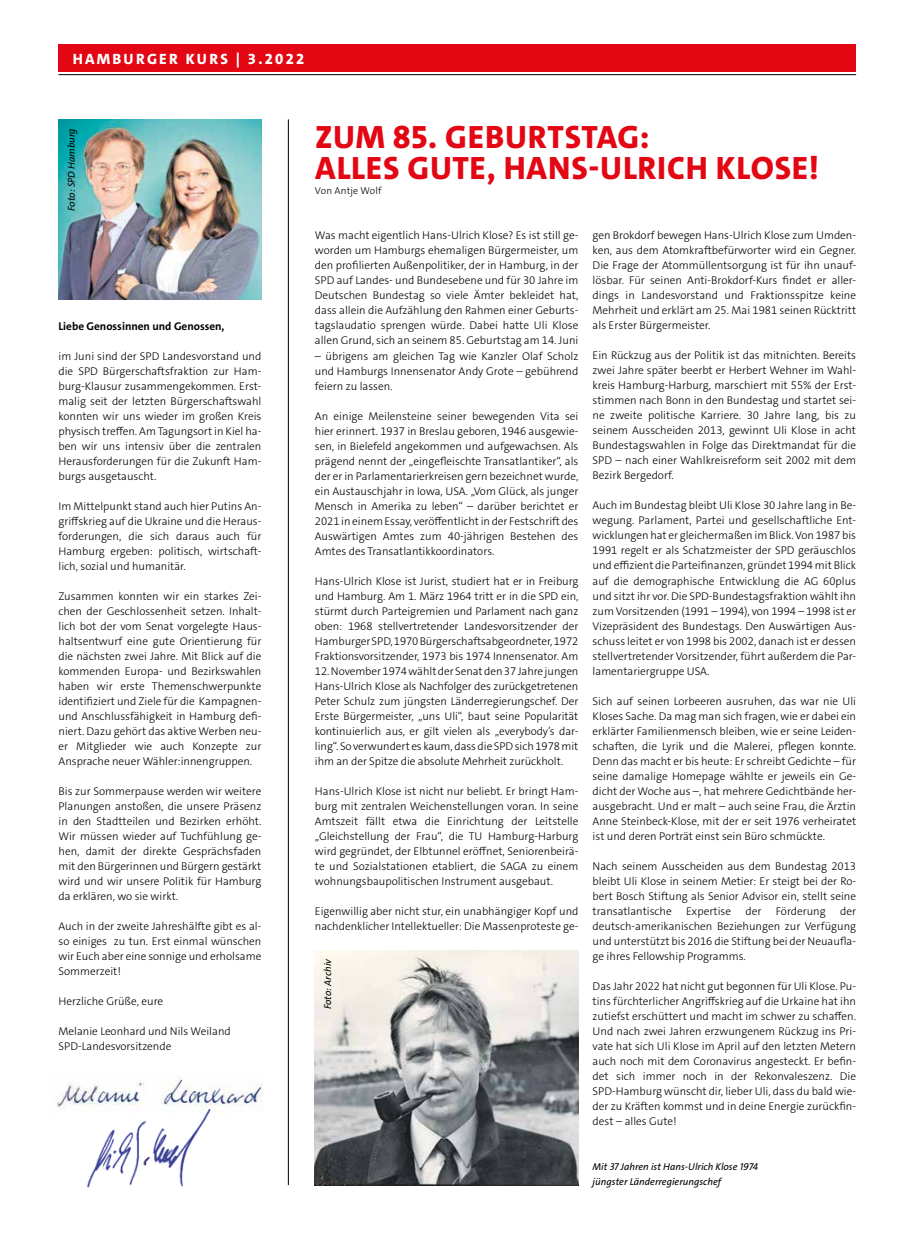
<style>
.page{position:relative;width:904px;height:1241px;background:#fff}
.page>*{position:absolute;margin:0;border:0;box-sizing:border-box;transform-origin:0 0}
.t1{font:800 32.5px/31.2px "SPD The Sans";letter-spacing:.02em;color:#e30613}
.t2{font:800 15px "SPD The Sans";letter-spacing:.15em;color:#fff}
.t3{font:300 11.25px/15px "SPD The Sans";color:#000;text-align:justify}
.t4{font:700 11.25px "SPD The Sans";color:#000}
.t5{font:italic 10px/15px "SPD The Sans";color:#000}
.t6{font:300 10px "SPD The Sans";letter-spacing:.015em;color:#000}
</style>
<div class="page">
<div style="left:58px;top:44px;width:798px;height:28px;background:#e30613"></div>
<hr style="left:58px;top:74px;width:798px;height:1px;background:#000">
<img style="left:57px;top:1077px;width:206px;height:35px">
<img style="left:61px;top:1101px;width:166px;height:87px">
<hr style="left:288px;top:119px;width:1px;height:1065px;background:#000">
<img style="left:58px;top:119px;width:203px;height:180px">
<img style="left:315px;top:950px;width:263px;height:234px">
<h2 class="t2" style="left:73px;top:49px;width:233px">HAMBURGER KURS | 3.2022</h2>
<p class="t5" style="left:64px;top:211px;width:85px;rotate:-90deg">Foto: SPD Hamburg</p>
<p class="t4" style="left:58px;top:318px;width:167px">Liebe Genossinnen und Genossen,</p>
<p class="t3" style="left:58px;top:348px;width:204px">im Juni sind der SPD Landesvorstand und die SPD Bürgerschaftsfraktion zur Ham&shy;burg-Klausur zusammengekommen. Erst&shy;malig seit der letzten Bürgerschaftswahl konnten wir uns wieder im großen Kreis physisch treffen. Am Tagungsort in Kiel ha&shy;ben wir uns intensiv über die zentralen Herausforderungen für die Zukunft Ham&shy;burgs ausgetauscht.</p>
<p class="t3" style="left:58px;top:498px;width:204px">Im Mittelpunkt stand auch hier Putins An&shy;griffskrieg auf die Ukraine und die Heraus&shy;forderungen, die sich daraus auch für Hamburg ergeben: politisch, wirtschaft&shy;lich, sozial und humanitär.</p>
<p class="t3" style="left:58px;top:588px;width:204px">Zusammen konnten wir ein starkes Zei&shy;chen der Geschlossenheit setzen. Inhalt&shy;lich bot der vom Senat vorgelegte Haus&shy;haltsentwurf eine gute Orientierung für die nächsten zwei Jahre. Mit Blick auf die kommenden Europa- und Bezirkswahlen haben wir erste Themenschwerpunkte identifiziert und Ziele für die Kampagnen&shy;und Anschlussfähigkeit in Hamburg defi&shy;niert. Dazu gehört das aktive Werben neu&shy;er Mitglieder wie auch Konzepte zur Ansprache neuer Wähler:innengruppen.</p>
<p class="t3" style="left:58px;top:783px;width:204px">Bis zur Sommerpause werden wir weitere Planungen anstoßen, die unsere Präsenz in den Stadtteilen und Bezirken erhöht.<br>Wir müssen wieder auf Tuchfühlung ge&shy;hen, damit der direkte Gesprächsfaden mit den Bürgerinnen und Bürgern gestärkt wird und wir unsere Politik für Hamburg da erklären, wo sie wirkt.</p>
<p class="t3" style="left:58px;top:918px;width:204px">Auch in der zweite Jahreshälfte gibt es al&shy;so einiges zu tun. Erst einmal wünschen wir Euch aber eine sonnige und erholsame Sommerzeit!</p>
<p class="t3" style="left:58px;top:993px;width:106px">Herzliche Grüße, eure</p>
<p class="t3" style="left:58px;top:1023px;width:174px">Melanie Leonhard und Nils Weiland<br>SPD-Landesvorsitzende</p>
<h1 class="t1" style="left:315px;top:122px;width:505px">ZUM 85. GEBURTSTAG:<br>ALLES GUTE, HANS-ULRICH KLOSE!</h1>
<p class="t6" style="left:315px;top:184px;width:68px">Von Antje Wolf</p>
<p class="t3" style="left:315px;top:228px;width:265px">Was macht eigentlich Hans-Ulrich Klose? Es ist still ge&shy;worden um Hamburgs ehemaligen Bürgermeister, um den profilierten Außenpolitiker, der in Hamburg, in der SPD auf Landes- und Bundesebene und für 30 Jahre im Deutschen Bundestag so viele Ämter bekleidet hat, dass allein die Aufzählung den Rahmen einer Geburts&shy;tagslaudatio sprengen würde. Dabei hatte Uli Klose allen Grund, sich an seinem 85. Geburtstag am 14. Juni</p>
<p class="t3" style="left:315px;top:348px;width:265px">– übrigens am gleichen Tag wie Kanzler Olaf Scholz und Hamburgs Innensenator Andy Grote – gebührend feiern zu lassen.</p>
<p class="t3" style="left:315px;top:408px;width:265px">An einige Meilensteine seiner bewegenden Vita sei hier erinnert. 1937 in Breslau geboren, 1946 ausgewie&shy;sen, in Bielefeld angekommen und aufgewachsen. Als prägend nennt der „eingefleischte Transatlantiker“, als der er in Parlamentarierkreisen gern bezeichnet wurde, ein Austauschjahr in Iowa, USA. „Vom Glück, als junger Mensch in Amerika zu leben“ – darüber berichtet er 2021 in einem Essay, veröffentlicht in der Festschrift des Auswärtigen Amtes zum 40-jährigen Bestehen des Amtes des Transatlantikkoordinators.</p>
<p class="t3" style="left:315px;top:573px;width:265px">Hans-Ulrich Klose ist Jurist, studiert hat er in Freiburg und Hamburg. Am 1. März 1964 tritt er in die SPD ein, stürmt durch Parteigremien und Parlament nach ganz oben: 1968 stellvertretender Landesvorsitzender der Hamburger SPD, 1970 Bürgerschaftsabgeordneter, 1972<br>Fraktionsvorsitzender, 1973 bis 1974 Innensenator. Am</p>
<p class="t3" style="left:315px;top:663px;width:265px">12. November 1974 wählt der Senat den 37 Jahre jungen Hans-Ulrich Klose als Nachfolger des zurückgetretenen Peter Schulz zum jüngsten Länderregierungschef. Der Erste Bürgermeister, „uns Uli“, baut seine Popularität kontinuierlich aus, er gilt vielen als „everybody’s dar&shy;ling“. So verwundert es kaum, dass die SPD sich 1978 mit ihm an der Spitze die absolute Mehrheit zurückholt.</p>
<p class="t3" style="left:315px;top:783px;width:265px">Hans-Ulrich Klose ist nicht nur beliebt. Er bringt Ham&shy;burg mit zentralen Weichenstellungen voran. In seine Amtszeit fällt etwa die Einrichtung der Leitstelle „Gleichstellung der Frau“, die TU Hamburg-Harburg wird gegründet, der Elbtunnel eröffnet, Seniorenbeirä&shy;te und Sozialstationen etabliert, die SAGA zu einem wohnungsbaupolitischen Instrument ausgebaut.</p>
<p class="t3" style="left:315px;top:903px;width:265px">Eigenwillig aber nicht stur, ein unabhängiger Kopf und nachdenklicher Intellektueller: Die Massenproteste ge-</p>
<p class="t5" style="left:320px;top:1009px;width:52px;rotate:-90deg">Foto: Archiv</p>
<p class="t3" style="left:592px;top:228px;width:265px">gen Brokdorf bewegen Hans-Ulrich Klose zum Umden&shy;ken, aus dem Atomkraftbefürworter wird ein Gegner.<br>Die Frage der Atommüllentsorgung ist für ihn unauf&shy;lösbar. Für seinen Anti-Brokdorf-Kurs findet er aller&shy;dings in Landesvorstand und Fraktionsspitze keine Mehrheit und erklärt am 25. Mai 1981 seinen Rücktritt als Erster Bürgermeister.</p>
<p class="t3" style="left:592px;top:348px;width:265px">Ein Rückzug aus der Politik ist das mitnichten. Bereits zwei Jahre später beerbt er Herbert Wehner im Wahl&shy;kreis Hamburg-Harburg, marschiert mit 55% der Erst&shy;stimmen nach Bonn in den Bundestag und startet sei&shy;ne zweite politische Karriere. 30 Jahre lang, bis zu seinem Ausscheiden 2013, gewinnt Uli Klose in acht Bundestagswahlen in Folge das Direktmandat für die SPD – nach einer Wahlkreisreform seit 2002 mit dem Bezirk Bergedorf.</p>
<p class="t3" style="left:592px;top:498px;width:265px">Auch im Bundestag bleibt Uli Klose 30 Jahre lang in Be&shy;wegung. Parlament, Partei und gesellschaftliche Ent&shy;wicklungen hat er gleichermaßen im Blick. Von 1987 bis 1991 regelt er als Schatzmeister der SPD geräuschlos und effizient die Parteifinanzen, gründet 1994 mit Blick auf die demographische Entwicklung die AG 60plus und sitzt ihr vor. Die SPD-Bundestagsfraktion wählt ihn zum Vorsitzenden (1991 – 1994), von 1994 – 1998 ist er Vizepräsident des Bundestags. Den Auswärtigen Aus&shy;schuss leitet er von 1998 bis 2002, danach ist er dessen stellvertretender Vorsitzender, führt außerdem die Par&shy;lamentariergruppe USA.</p>
<p class="t3" style="left:592px;top:693px;width:265px">Sich auf seinen Lorbeeren ausruhen, das war nie Uli Kloses Sache. Da mag man sich fragen, wie er dabei ein erklärter Familienmensch bleiben, wie er seine Leiden&shy;schaften, die Lyrik und die Malerei, pflegen konnte.<br>Denn das macht er bis heute: Er schreibt Gedichte – für seine damalige Homepage wählte er jeweils ein Ge&shy;dicht der Woche aus –, hat mehrere Gedichtbände her&shy;ausgebracht. Und er malt – auch seine Frau, die Ärztin Anne Steinbeck-Klose, mit der er seit 1976 verheiratet ist und deren Porträt einst sein Büro schmückte.</p>
<p class="t3" style="left:592px;top:858px;width:265px">Nach seinem Ausscheiden aus dem Bundestag 2013 bleibt Uli Klose in seinem Metier: Er steigt bei der Ro&shy;bert Bosch Stiftung als Senior Advisor ein, stellt seine transatlantische</p>
<p class="t3" style="left:592px;top:903px;width:265px;text-indent:247px">der deutsch-amerikanischen Beziehungen zur Verfügung und unterstützt bis 2016 die Stiftung bei der Neuaufla&shy;ge ihres Fellowship Programms.</p>
<p class="t3" style="left:592px;top:978px;width:265px">Das Jahr 2022 hat nicht gut begonnen für Uli Klose. Pu&shy;tins fürchterlicher Angriffskrieg auf die Urkaine hat ihn zutiefst erschüttert und macht im schwer zu schaffen.<br>Und nach zwei Jahren erzwungenem Rückzug ins Pri&shy;vate hat sich Uli Klose im April auf den letzten Metern auch noch mit dem Coronavirus angesteckt. Er befin&shy;det sich immer noch in der Rekonvaleszenz. Die SPD-Hamburg wünscht dir, lieber Uli, dass du bald wie&shy;der zu Kräften kommst und in deine Energie zurückfin&shy;dest – alles Gute!</p>
<p class="t3" style="left:686px;top:903px;width:46px">Expertise</p>
<p class="t3" style="left:745px;top:903px;width:17px">der</p>
<p class="t3" style="left:775px;top:903px;width:51px">Förderung</p>
<p class="t5" style="left:592px;top:1159px;width:167px">Mit 37 Jahren ist Hans-Ulrich Klose 1974 jüngster Länderregierungschef</p>
</div>
